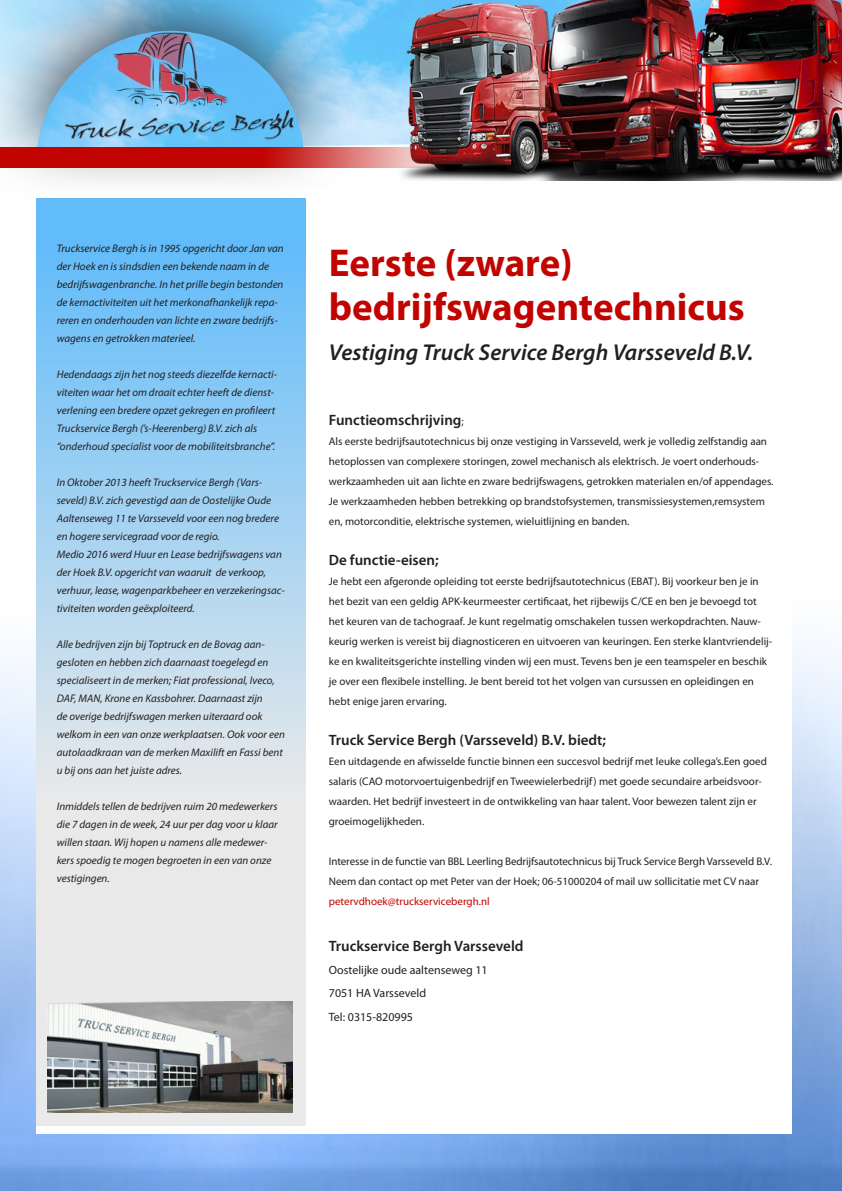
<style>
.page{position:relative;width:842px;height:1191px;background:#fff}
.page>*{position:absolute;margin:0;border:0;box-sizing:border-box;transform-origin:0 0}
.t1{font:700 39px "Myriad Pro";color:#c10400}
.t2{font:italic 600 23px "Myriad Pro";color:#231f20}
.t3{font:600 15px "Myriad Pro";color:#231f20}
.t4{font:12px "Myriad Pro";color:#231f20}
.t5{font:11px/20px "Myriad Pro";color:#231f20}
.t6{font:italic 11px/18px "Myriad Pro";color:#231f20}
.t7{font:11px "Myriad Pro";color:#c10400}
.s1{font-weight:400;font-size:11px}
</style>
<div class="page">
<img style="left:0;top:643px;width:842px;height:548px">
<div style="left:36px;top:190px;width:755px;height:943px;background:#fff"></div>
<img style="left:359px;top:0;width:483px;height:181px">
<div style="left:36px;top:221px;width:270px;height:905px;background:#eaeaea"></div>
<img style="left:48px;top:1001px;width:245px;height:111px">
<svg style="left:36px;top:201px;width:270px;height:560px;background:#9bcff2"></svg>
<div style="left:0;top:0;width:359px;height:201px;background:#231f20;opacity:.75"></div>
<img style="left:37px;top:31px;width:266px;height:116px">
<svg style="left:0;top:147px;width:452px;height:20px;background:#c12724"></svg>
<p class="t6" style="left:57px;top:239px;width:229px">Truckservice Bergh is in 1995 opgericht door Jan van der Hoek en is sindsdien een bekende naam in de bedrijfswagenbranche. In het prille begin bestonden de kernactiviteiten uit het merkonafhankelijk repa&shy;reren en onderhouden van lichte en zware bedrijfs&shy;wagens en getrokken materieel.</p>
<p class="t6" style="left:57px;top:365px;width:222px">Hedendaags zijn het nog steeds diezelfde kernacti&shy;viteiten waar het om draait echter heeft de dienst&shy;verlening een bredere opzet gekregen en profileert Truckservice Bergh (’s-Heerenberg) B.V. zich als “onderhoud specialist voor de mobiliteitsbranche”.</p>
<p class="t6" style="left:57px;top:473px;width:224px">In Oktober 2013 heeft Truckservice Bergh (Vars&shy;seveld) B.V. zich gevestigd aan de Oostelijke Oude Aaltenseweg 11 te Varsseveld voor een nog bredere en hogere servicegraad voor de regio.</p>
<p class="t6" style="left:57px;top:545px;width:230px">Medio 2016 werd Huur en Lease bedrijfswagens van der Hoek B.V. opgericht van waaruit de verkoop, verhuur, lease, wagenparkbeheer en verzekeringsac&shy;tiviteiten worden geëxploiteerd.</p>
<p class="t6" style="left:57px;top:635px;width:230px">Alle bedrijven zijn bij Toptruck en de Bovag aan&shy;gesloten en hebben zich daarnaast toegelegd en specialiseert in de merken; Fiat professional, Iveco, DAF, MAN, Krone en Kassbohrer. Daarnaast zijn<br>de overige bedrijfswagen merken uiteraard ook welkom in een van onze werkplaatsen. Ook voor een autolaadkraan van de merken Maxilift en Fassi bent u bij ons aan het juiste adres.</p>
<p class="t6" style="left:57px;top:797px;width:222px">Inmiddels tellen de bedrijven ruim 20 medewerkers die 7 dagen in de week, 24 uur per dag voor u klaar willen staan. Wij hopen u namens alle medewer&shy;kers spoedig te mogen begroeten in een van onze vestigingen.</p>
<p class="t1" style="left:329px;top:237px;width:245px">Eerste (zware)</p>
<p class="t1" style="left:329px;top:281px;width:418px">bedrijfswagentechnicus</p>
<p class="t2" style="left:329px;top:337px;width:426px">Vestiging Truck Service Bergh Varsseveld B.V.</p>
<p class="t3" style="left:329px;top:410px;width:136px">Functieomschrijving<span class="s1">;</span></p>
<p class="t5" style="left:329px;top:431px;width:446px">Als eerste bedrijfsautotechnicus bij onze vestiging in Varsseveld, werk je volledig zelfstandig aan hetoplossen van complexere storingen, zowel mechanisch als elektrisch. Je voert onderhouds&shy;werkzaamheden uit aan lichte en zware bedrijfswagens, getrokken materialen en/of appendages.<br>Je werkzaamheden hebben betrekking op brandstofsystemen, transmissiesystemen,remsystem en, motorconditie, elektrische systemen, wieluitlijning en banden.</p>
<p class="t3" style="left:329px;top:550px;width:111px">De functie-eisen;</p>
<p class="t5" style="left:329px;top:571px;width:445px">Je hebt een afgeronde opleiding tot eerste bedrijfsautotechnicus (EBAT). Bij voorkeur ben je in het bezit van een geldig APK-keurmeester certificaat, het rijbewijs C/CE en ben je bevoegd tot het keuren van de tachograaf. Je kunt regelmatig omschakelen tussen werkopdrachten. Nauw&shy;keurig werken is vereist bij diagnosticeren en uitvoeren van keuringen. Een sterke klantvriendelij&shy;ke en kwaliteitsgerichte instelling vinden wij een must. Tevens ben je een teamspeler en beschik je over een flexibele instelling. Je bent bereid tot het volgen van cursussen en opleidingen en hebt enige jaren ervaring.</p>
<p class="t3" style="left:329px;top:730px;width:279px">Truck Service Bergh (Varsseveld) B.V. biedt;</p>
<p class="t5" style="left:329px;top:751px;width:440px">Een uitdagende en afwisselde functie binnen een succesvol bedrijf met leuke collega’s.Een goed salaris (CAO motorvoertuigenbedrijf en Tweewielerbedrijf) met goede secundaire arbeidsvoor&shy;waarden. Het bedrijf investeert in de ontwikkeling van haar talent. Voor bewezen talent zijn er groeimogelijkheden.</p>
<p class="t5" style="left:329px;top:851px;width:445px">Interesse in de functie van BBL Leerling Bedrijfsautotechnicus bij Truck Service Bergh Varsseveld B.V.</p>
<p class="t5" style="left:329px;top:871px;width:432px">Neem dan contact op met Peter van der Hoek; 06-51000204 of mail uw sollicitatie met CV naar</p>
<p class="t7" style="left:329px;top:894px;width:162px">petervdhoek@truckservicebergh.nl</p>
<p class="t3" style="left:329px;top:936px;width:196px">Truckservice Bergh Varsseveld</p>
<p class="t4" style="left:329px;top:962px;width:160px">Oostelijke oude aaltenseweg 11</p>
<p class="t4" style="left:329px;top:985px;width:99px">7051 HA Varsseveld</p>
<p class="t4" style="left:329px;top:1009px;width:86px">Tel: 0315-820995</p>
</div>
